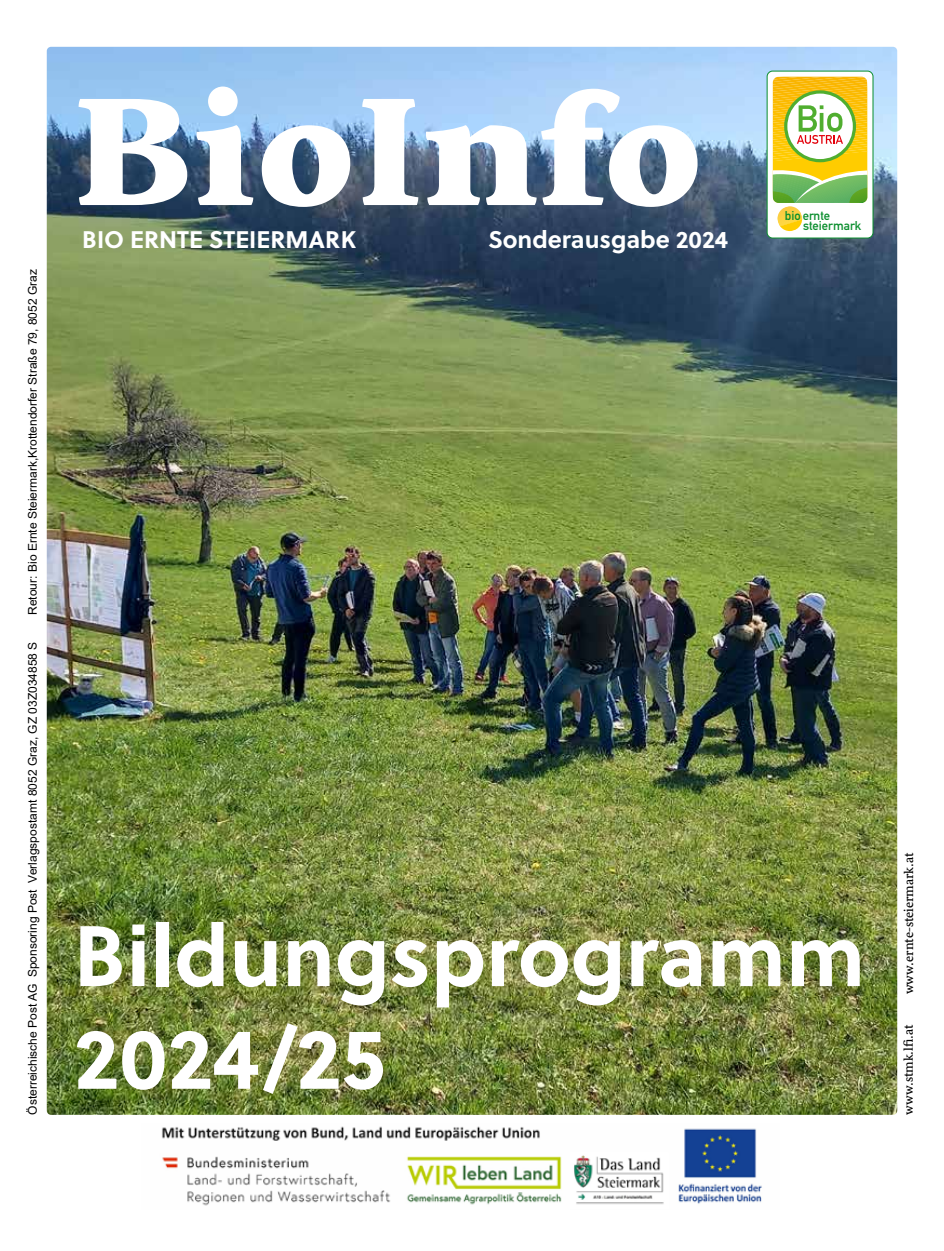
<style>
.page{position:relative;width:944px;height:1251px;background:#fff}
.page>*{position:absolute;margin:0;border:0;box-sizing:border-box;transform-origin:0 0}
.t1{font:157.5px "Sirba Bl";letter-spacing:-.005em;color:#fff}
.t2{font:700 85.5px/102.6px "Soleil";color:#fff}
.t3{font:700 24px "Soleil";color:#fff}
.t4{font:12.75px "Sirba";color:#000}
.t5{font:12.6px "DIN Mittelschrift";color:#0a8e2d}
.t6{font:12px "Arial";color:#000}
</style>
<div class="page">
<img style="left:162px;top:1126px;width:600px;height:80px">
<img style="left:47px;top:47px;width:850px;height:1067px">
<div style="left:767px;top:71px;width:106px;height:167px;background:#fff;border-radius:6px"></div>
<div style="left:767px;top:71px;width:106px;height:167px;border:1px solid #0a8e2d;border-radius:6px"></div>
<svg style="left:773px;top:77px;width:94px;height:154px"></svg>
<p class="t6" style="left:24px;top:614px;width:347px;rotate:-90deg">Retour: Bio Ernte Steiermark,Krottendorfer Straße 79, 8052 Graz</p>
<p class="t6" style="left:24px;top:1114px;width:474px;rotate:-90deg">Österreichische Post AG Sponsoring Post Verlagspostamt 8052 Graz, GZ 03Z034858 S</p>
<h1 class="t1" style="left:72px;top:18px;width:632px">BioInfo</h1>
<h3 class="t3" style="left:82px;top:224px;width:275px">BIO ERNTE STEIERMARK</h3>
<h3 class="t3" style="left:488px;top:224px;width:241px">Sonderausgabe 2024</h3>
<p class="t5" style="left:785px;top:208px;width:47px">bio ernte</p>
<p class="t5" style="left:803px;top:218px;width:60px">steiermark</p>
<h2 class="t2" style="left:74px;top:905px;width:793px">Bildungsprogramm<br>2024/25</h2>
<p class="t4" style="left:899px;top:994px;width:143px;rotate:-90deg">www.ernte-steiermark.at</p>
<p class="t4" style="left:899px;top:1114px;width:92px;rotate:-90deg">www.stmk.lfi.at</p>
</div>
